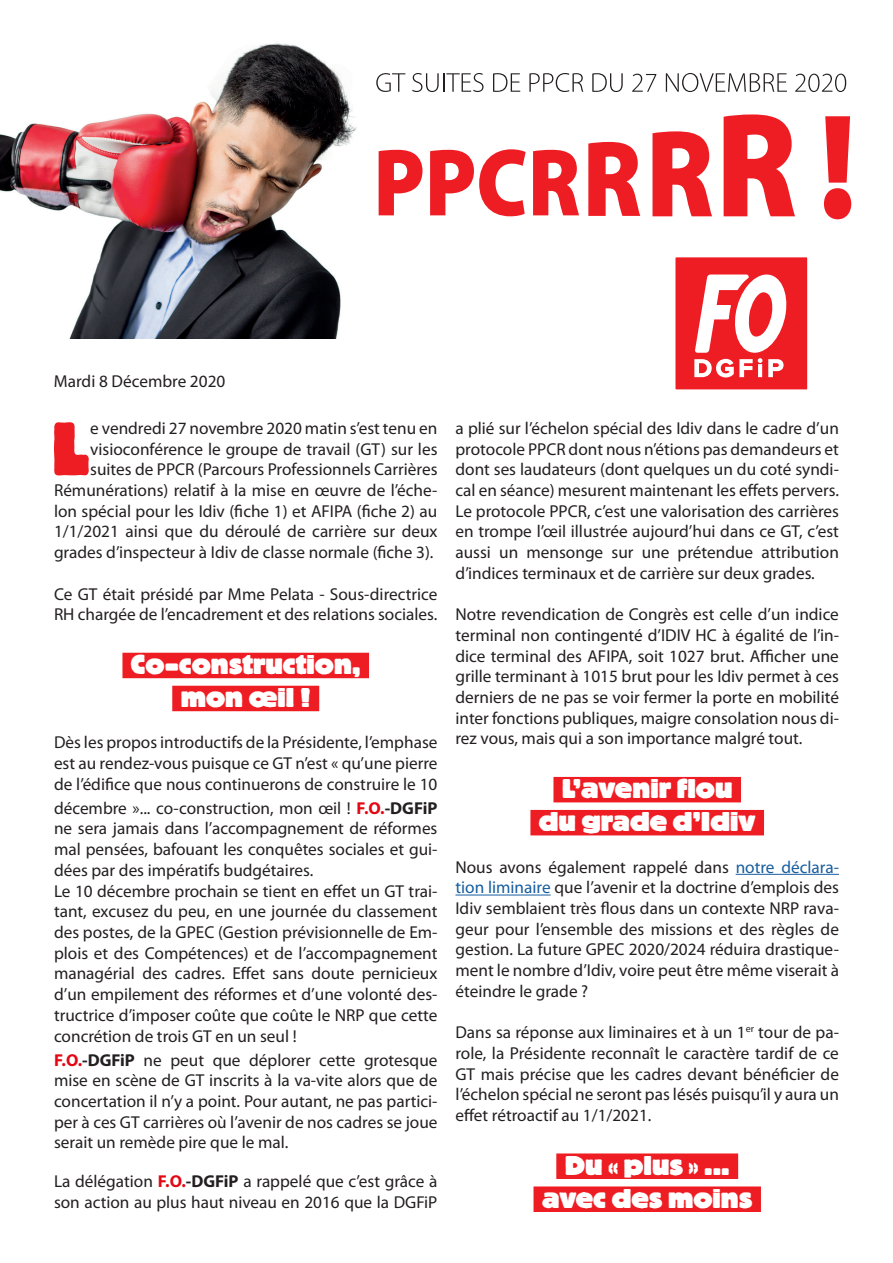
<style>
.page{position:relative;width:893px;height:1263px;background:#fff}
.page>*{position:absolute;margin:0;border:0;box-sizing:border-box;transform-origin:0 0}
.t1{font:800 74.85px "Block BE";color:#ee1d23}
.t2{font:800 27px "Block BE";color:#fff}
.t3{font:17.25px/20.7px "Myriad Pro";color:#231f20;text-align:justify}
.s1{font-weight:700;color:#e30713}
.s2{font-weight:700}
.s3{color:#175d9e}
</style>
<div class="page">
<div style="left:675px;top:257px;width:133px;height:133px;background:#ee1d23"></div>
<svg style="left:694px;top:274px;width:93px;height:103px"></svg>
<div style="left:674px;top:256px;width:135px;height:135px;border:2px solid #fff"></div>
<div style="left:122px;top:653px;width:247px;height:25px;background:#ee1d23"></div>
<div style="left:172px;top:686px;width:147px;height:25px;background:#ee1d23"></div>
<div style="left:553px;top:777px;width:188px;height:25px;background:#ee1d23"></div>
<div style="left:530px;top:810px;width:234px;height:25px;background:#ee1d23"></div>
<hr style="left:736px;top:874px;width:103px;height:1px;background:#175d9e">
<hr style="left:455px;top:894px;width:96px;height:1px;background:#175d9e">
<div style="left:556px;top:1153px;width:182px;height:26px;background:#ee1d23"></div>
<div style="left:533px;top:1186px;width:228px;height:26px;background:#ee1d23"></div>
<img style="left:0;top:43px;width:423px;height:295px">
<svg style="left:379px;top:150px;width:43px;height:65px"></svg>
<svg style="left:430px;top:149px;width:96px;height:67px"></svg>
<svg style="left:533px;top:150px;width:46px;height:65px"></svg>
<svg style="left:588px;top:142px;width:52px;height:74px"></svg>
<svg style="left:652px;top:131px;width:60px;height:85px"></svg>
<svg style="left:724px;top:114px;width:71px;height:102px"></svg>
<svg style="left:824px;top:116px;width:27px;height:103px"></svg>
<svg style="left:376px;top:73px;width:29px;height:19px"></svg>
<svg style="left:412px;top:73px;width:71px;height:19px"></svg>
<svg style="left:493px;top:73px;width:27px;height:19px"></svg>
<svg style="left:529px;top:73px;width:54px;height:19px"></svg>
<svg style="left:592px;top:73px;width:31px;height:19px"></svg>
<svg style="left:632px;top:74px;width:24px;height:18px"></svg>
<svg style="left:666px;top:73px;width:121px;height:19px"></svg>
<svg style="left:795px;top:74px;width:51px;height:18px"></svg>
<p class="t3" style="left:54px;top:370px;width:173px">Mardi 8 Décembre 2020</p>
<p class="t3" style="left:54px;top:417px;width:385px;text-align:right">e vendredi 27 novembre 2020 matin s’est tenu en visioconférence le groupe de travail (GT) sur les suites de PPCR (Parcours Professionnels Carrières Rémunérations) relatif à la mise en œuvre de l’éche&shy;lon spécial pour les Idiv (fiche 1) et AFIPA (fiche 2) au 1/1/2021 ainsi que du déroulé de carrière sur deux grades d’inspecteur à Idiv de classe normale (fiche 3).</p>
<p class="t3" style="left:54px;top:583px;width:385px">Ce GT était présidé par Mme Pelata - Sous-directrice<br>RH chargée de l’encadrement et des relations sociales.</p>
<p class="t2" style="left:131px;top:649px;width:231px">Co-construction,</p>
<p class="t2" style="left:181px;top:682px;width:131px">mon œil !</p>
<p class="t3" style="left:54px;top:732px;width:385px">Dès les propos introductifs de la Présidente, l’emphase est au rendez-vous puisque ce GT n’est « qu’une pierre de l’édifice que nous continuerons de construire le 10</p>
<p class="t3" style="left:54px;top:797px;width:385px">décembre »... co-construction, mon œil ! <span class="s1">F.O.</span><span class="s2">-DGFiP </span>ne sera jamais dans l’accompagnement de réformes mal pensées, bafouant les conquêtes sociales et gui&shy;dées par des impératifs budgétaires.</p>
<p class="t3" style="left:54px;top:880px;width:385px">Le 10 décembre prochain se tient en effet un GT trai&shy;tant, excusez du peu, en une journée du classement des postes, de la GPEC (Gestion prévisionnelle de Em&shy;plois et des Compétences) et de l’accompagnement managérial des cadres. Effet sans doute pernicieux d’un empilement des réformes et d’une volonté des&shy;tructrice d’imposer coûte que coûte le NRP que cette concrétion de trois GT en un seul !</p>
<p class="t3" style="left:54px;top:1049px;width:385px"><span class="s1">F.O.</span><span class="s2">-DGFiP</span> ne peut que déplorer cette grotesque mise en scène de GT inscrits à la va-vite alors que de concertation il n’y a point. Pour autant, ne pas partici&shy;per à ces GT carrières où l’avenir de nos cadres se joue serait un remède pire que le mal.</p>
<p class="t3" style="left:54px;top:1171px;width:385px">La délégation <span class="s1">F.O.</span><span class="s2">-DGFiP</span> a rappelé que c’est grâce à son action au plus haut niveau en 2016 que la DGFiP</p>
<p class="t1" style="left:51px;top:407px;width:41px">L</p>
<p class="t3" style="left:455px;top:417px;width:385px">a plié sur l’échelon spécial des Idiv dans le cadre d’un protocole PPCR dont nous n’étions pas demandeurs et dont ses laudateurs (dont quelques un du coté syndi&shy;cal en séance) mesurent maintenant les effets pervers.<br>Le protocole PPCR, c’est une valorisation des carrières en trompe l’œil illustrée aujourd’hui dans ce GT, c’est aussi un mensonge sur une prétendue attribution d’indices terminaux et de carrière sur deux grades.</p>
<p class="t3" style="left:455px;top:604px;width:385px">Notre revendication de Congrès est celle d’un indice terminal non contingenté d’IDIV HC à égalité de l’in&shy;dice terminal des AFIPA, soit 1027 brut. Afficher une grille terminant à 1015 brut pour les Idiv permet à ces derniers de ne pas se voir fermer la porte en mobilité inter fonctions publiques, maigre consolation nous di&shy;rez vous, mais qui a son importance malgré tout.</p>
<p class="t2" style="left:562px;top:774px;width:172px">L’avenir flou</p>
<p class="t2" style="left:539px;top:807px;width:218px">du grade d’Idiv</p>
<p class="t3" style="left:455px;top:856px;width:385px">Nous avons également rappelé dans <span class="s3">notre déclara&shy;tion liminaire</span> que l’avenir et la doctrine d’emplois des Idiv semblaient très flous dans un contexte NRP rava&shy;geur pour l’ensemble des missions et des règles de gestion. La future GPEC 2020/2024 réduira drastique&shy;ment le nombre d’Idiv, voire peut être même viserait à éteindre le grade ?</p>
<p class="t3" style="left:455px;top:1022px;width:385px">Dans sa réponse aux liminaires et à un 1<sup>er</sup> tour de pa&shy;role, la Présidente reconnaît le caractère tardif de ce GT mais précise que les cadres devant bénéficier de l’échelon spécial ne seront pas lésés puisqu’il y aura un effet rétroactif au 1/1/2021.</p>
<p class="t2" style="left:565px;top:1150px;width:166px">Du « plus » ...</p>
<p class="t2" style="left:542px;top:1183px;width:212px">avec des moins</p>
</div>
